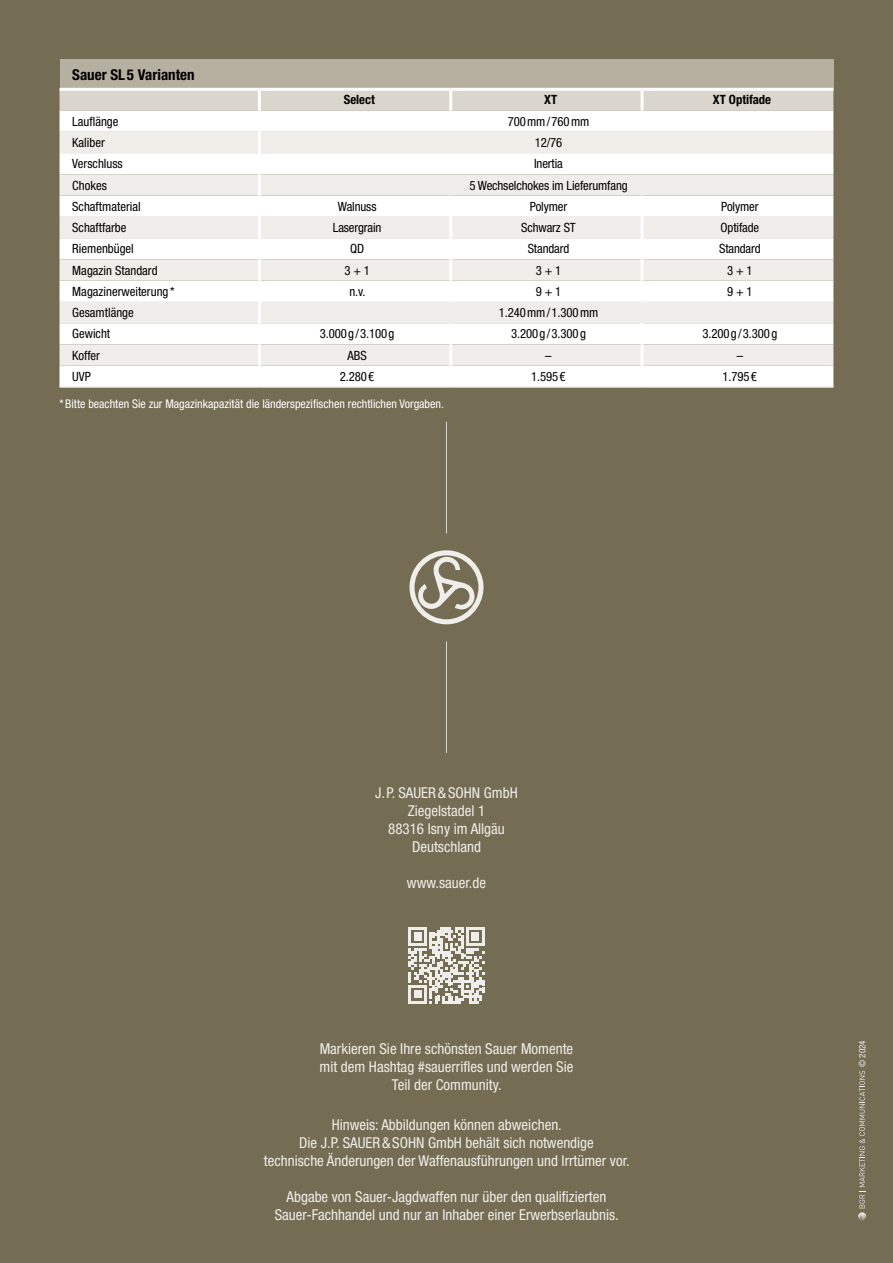
<style>
.page{position:relative;width:893px;height:1263px;background:#746c53}
.page>*{position:absolute;margin:0;border:0;box-sizing:border-box;transform-origin:0 0}
.t1{font:condensed 15px/18px "Helvetica Neue LT Std";color:#f0eeea;text-align:center}
.t2{font:700 condensed 15px "Helvetica Neue LT Std";color:#000}
.t3{font:condensed 12.75px "Helvetica Neue LT Std";letter-spacing:-.01em;color:#000}
.t4{font:700 condensed 12.75px "Helvetica Neue LT Std";color:#000}
.t5{font:condensed 12px "Helvetica Neue LT Std";color:#fff}
.t6{font:condensed 9px "Helvetica Neue LT Std";color:#f0eeea}
</style>
<div class="page">
<svg style="left:858px;top:1071px;width:8px;height:149px"></svg>
<div style="left:60px;top:60px;width:773px;height:29px;background:#b6b0a1"></div>
<div style="left:60px;top:91px;width:773px;height:20px;background:#dad6ce"></div>
<div style="left:60px;top:111px;width:773px;height:275px;background:#fff"></div>
<svg style="left:60px;top:132px;width:773px;height:234px;background:#f5f4f2"></svg>
<hr style="left:60px;top:88px;width:199px;height:3px;background:#fff">
<hr style="left:259px;top:88px;width:192px;height:3px;background:#fff">
<hr style="left:451px;top:88px;width:191px;height:3px;background:#fff">
<hr style="left:642px;top:88px;width:191px;height:3px;background:#fff">
<hr style="left:258px;top:91px;width:3px;height:20px;background:#fff">
<hr style="left:449px;top:91px;width:3px;height:20px;background:#fff">
<hr style="left:641px;top:91px;width:3px;height:20px;background:#fff">
<hr style="left:258px;top:111px;width:3px;height:21px;background:#fff">
<hr style="left:258px;top:132px;width:3px;height:21px;background:#fff">
<hr style="left:258px;top:153px;width:3px;height:21px;background:#fff">
<hr style="left:258px;top:174px;width:3px;height:22px;background:#fff">
<hr style="left:258px;top:196px;width:3px;height:21px;background:#fff">
<hr style="left:449px;top:196px;width:3px;height:21px;background:#fff">
<hr style="left:641px;top:196px;width:3px;height:21px;background:#fff">
<hr style="left:258px;top:217px;width:3px;height:21px;background:#fff">
<hr style="left:449px;top:217px;width:3px;height:21px;background:#fff">
<hr style="left:641px;top:217px;width:3px;height:21px;background:#fff">
<hr style="left:258px;top:238px;width:3px;height:21px;background:#fff">
<hr style="left:449px;top:238px;width:3px;height:21px;background:#fff">
<hr style="left:641px;top:238px;width:3px;height:21px;background:#fff">
<hr style="left:258px;top:259px;width:3px;height:22px;background:#fff">
<hr style="left:449px;top:259px;width:3px;height:22px;background:#fff">
<hr style="left:641px;top:259px;width:3px;height:22px;background:#fff">
<hr style="left:258px;top:281px;width:3px;height:21px;background:#fff">
<hr style="left:449px;top:281px;width:3px;height:21px;background:#fff">
<hr style="left:641px;top:281px;width:3px;height:21px;background:#fff">
<hr style="left:258px;top:302px;width:3px;height:21px;background:#fff">
<hr style="left:258px;top:323px;width:3px;height:21px;background:#fff">
<hr style="left:449px;top:323px;width:3px;height:21px;background:#fff">
<hr style="left:641px;top:323px;width:3px;height:21px;background:#fff">
<hr style="left:258px;top:344px;width:3px;height:22px;background:#fff">
<hr style="left:449px;top:344px;width:3px;height:22px;background:#fff">
<hr style="left:641px;top:344px;width:3px;height:22px;background:#fff">
<hr style="left:258px;top:366px;width:3px;height:20px;background:#fff">
<hr style="left:449px;top:366px;width:3px;height:20px;background:#fff">
<hr style="left:641px;top:366px;width:3px;height:20px;background:#fff">
<hr style="left:60px;top:386px;width:199px;height:2px;background:#f0eeea">
<hr style="left:259px;top:386px;width:192px;height:2px;background:#f0eeea">
<hr style="left:451px;top:386px;width:191px;height:2px;background:#f0eeea">
<hr style="left:642px;top:386px;width:191px;height:2px;background:#f0eeea">
<svg style="left:409px;top:928px;width:75px;height:75px"></svg>
<hr style="left:446px;top:641px;width:1px;height:112px;background:#dad6ce">
<hr style="left:446px;top:422px;width:1px;height:111px;background:#dad6ce">
<svg style="left:409px;top:550px;width:74px;height:74px"></svg>
<p class="t2" style="left:72px;top:65px;width:124px">Sauer SL 5 Varianten</p>
<p class="t4" style="left:344px;top:92px;width:33px">Select</p>
<p class="t4" style="left:544px;top:92px;width:14px">XT</p>
<p class="t4" style="left:713px;top:92px;width:60px">XT Optifade</p>
<p class="t3" style="left:72px;top:114px;width:48px">Lauflänge</p>
<p class="t3" style="left:508px;top:114px;width:83px">700mm/760mm</p>
<p class="t3" style="left:72px;top:135px;width:34px">Kaliber</p>
<p class="t3" style="left:535px;top:135px;width:29px">12/76</p>
<p class="t3" style="left:72px;top:156px;width:52px">Verschluss</p>
<p class="t3" style="left:534px;top:156px;width:30px">Inertia</p>
<p class="t3" style="left:72px;top:178px;width:36px">Chokes</p>
<p class="t3" style="left:469px;top:178px;width:160px">5 Wechselchokes im Lieferumfang</p>
<p class="t3" style="left:72px;top:199px;width:70px">Schaftmaterial</p>
<p class="t3" style="left:338px;top:199px;width:40px">Walnuss</p>
<p class="t3" style="left:530px;top:199px;width:39px">Polymer</p>
<p class="t3" style="left:721px;top:199px;width:39px">Polymer</p>
<p class="t3" style="left:72px;top:220px;width:56px">Schaftfarbe</p>
<p class="t3" style="left:333px;top:220px;width:50px">Lasergrain</p>
<p class="t3" style="left:521px;top:220px;width:56px">Schwarz ST</p>
<p class="t3" style="left:721px;top:220px;width:40px">Optifade</p>
<p class="t3" style="left:72px;top:241px;width:63px">Riemenbügel</p>
<p class="t3" style="left:350px;top:241px;width:16px">QD</p>
<p class="t3" style="left:528px;top:241px;width:43px">Standard</p>
<p class="t3" style="left:719px;top:241px;width:43px">Standard</p>
<p class="t3" style="left:72px;top:263px;width:87px">Magazin Standard</p>
<p class="t3" style="left:344px;top:263px;width:27px">3 + 1</p>
<p class="t3" style="left:536px;top:263px;width:27px">3 + 1</p>
<p class="t3" style="left:727px;top:263px;width:27px">3 + 1</p>
<p class="t3" style="left:72px;top:284px;width:104px">Magazinerweiterung *</p>
<p class="t3" style="left:349px;top:284px;width:18px">n.v.</p>
<p class="t3" style="left:536px;top:284px;width:27px">9 + 1</p>
<p class="t3" style="left:727px;top:284px;width:27px">9 + 1</p>
<p class="t3" style="left:72px;top:305px;width:63px">Gesamtlänge</p>
<p class="t3" style="left:499px;top:305px;width:101px">1.240mm/1.300mm</p>
<p class="t3" style="left:72px;top:326px;width:40px">Gewicht</p>
<p class="t3" style="left:320px;top:326px;width:76px">3.000g/3.100g</p>
<p class="t3" style="left:511px;top:326px;width:76px">3.200g/3.300g</p>
<p class="t3" style="left:702px;top:326px;width:76px">3.200g/3.300g</p>
<p class="t3" style="left:72px;top:348px;width:29px">Koffer</p>
<p class="t3" style="left:348px;top:348px;width:21px">ABS</p>
<p class="t3" style="left:545px;top:348px;width:8px">–</p>
<p class="t3" style="left:737px;top:348px;width:8px">–</p>
<p class="t3" style="left:72px;top:369px;width:20px">UVP</p>
<p class="t3" style="left:340px;top:369px;width:36px">2.280€</p>
<p class="t3" style="left:531px;top:369px;width:36px">1.595€</p>
<p class="t3" style="left:723px;top:369px;width:36px">1.795€</p>
<p class="t5" style="left:60px;top:397px;width:386px">*Bitte beachten Sie zur Magazinkapazität die länderspezifischen rechtlichen Vorgaben.</p>
<p class="t1" style="left:375px;top:783px;width:144px">J.P. SAUER&amp;SOHN GmbH<br>Ziegelstadel 1<br>88316 Isny im Allgäu<br>Deutschland</p>
<p class="t1" style="left:407px;top:873px;width:81px">www.sauer.de</p>
<p class="t1" style="left:320px;top:1040px;width:255px">Markieren Sie Ihre schönsten Sauer Momente mit dem Hashtag #sauerrifles und werden Sie<br>Teil der Community.</p>
<p class="t1" style="left:264px;top:1116px;width:367px">Hinweis: Abbildungen können abweichen.<br>Die J.P. SAUER&amp;SOHN GmbH behält sich notwendige<br>technische Änderungen der Waffenausführungen und Irrtümer vor.</p>
<p class="t1" style="left:275px;top:1188px;width:345px">Abgabe von Sauer-Jagdwaffen nur über den qualifizierten<br>Sauer-Fachhandel und nur an Inhaber einer Erwerbserlaubnis.</p>
<p class="t6" style="left:857px;top:1067px;width:28px;rotate:-90deg">© 2024</p>
</div>
